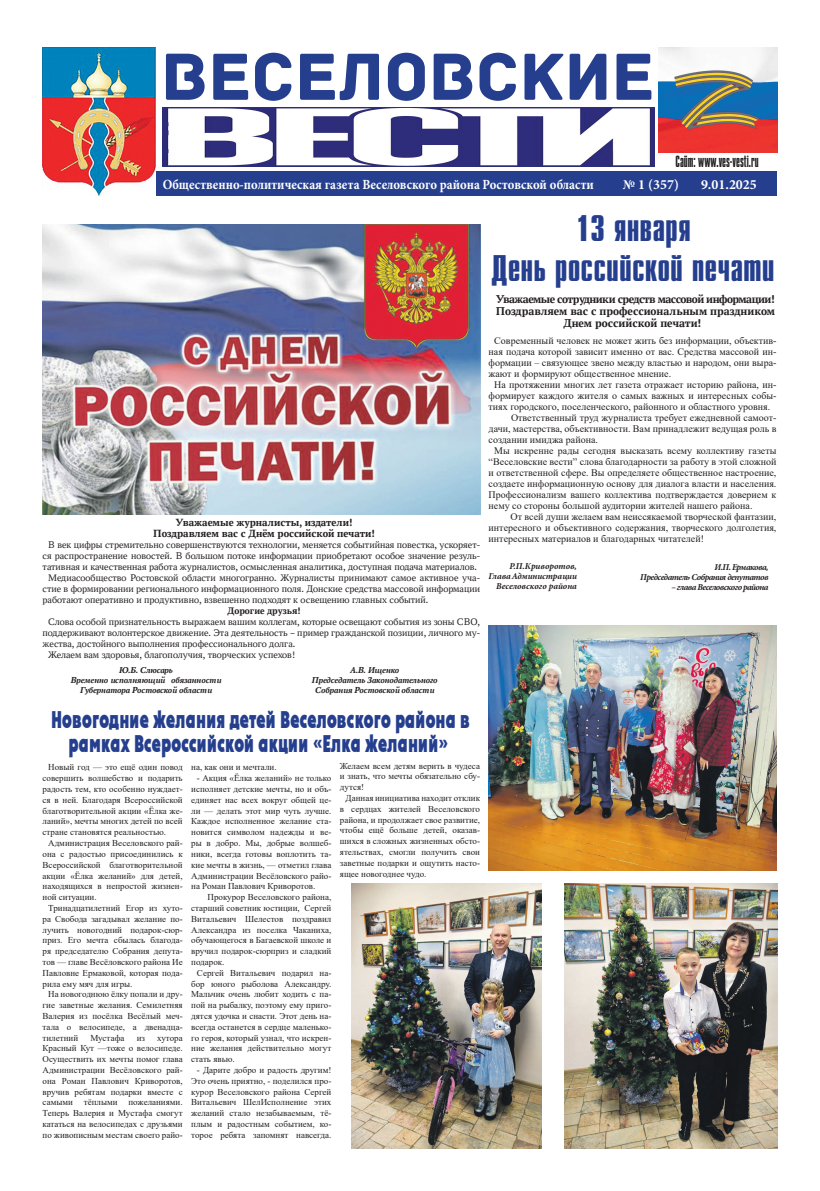
<style>
.page{position:relative;width:820px;height:1191px;background:#fff}
.page>*{position:absolute;margin:0;border:0;box-sizing:border-box;transform-origin:0 0}
.t1{font:70px "Archive";color:#253f8e}
.t2{font:700 37px/40px "Compact C";color:#253f8e;text-align:center}
.t3{font:800 23px/24px "a Plakat Cmpl";letter-spacing:.01em;color:#253f8e;text-align:center;scale:.65 1}
.t4{font:700 16.2px "Compact C";color:#231f20;scale:.69 1}
.t5{font:700 14px "Minion Pro";color:#fff;scale:.9 1}
.t6{font:700 14px "Minion Pro";color:#fff}
.t7{font:700 12px/12px "PT Astra Serif";letter-spacing:-.015em;color:#231f20;text-align:center}
.t8{font:700 11px/11px "PT Astra Serif";color:#231f20;text-align:center}
.t9{font:10px "Times New Roman";color:#231f20}
.t10{font:10px "PT Astra Serif";color:#231f20}
.t11{font:700 10px "PT Astra Serif";color:#231f20}
.t12{font:9px/10.8px "Times New Roman";color:#231f20;text-align:justify}
.t13{font:italic 700 9px/10px "PT Astra Serif";letter-spacing:-.02em;color:#231f20;text-align:center}
.t14{font:italic 700 9px/10px "Minion Pro";letter-spacing:-.055em;color:#231f20;text-align:right}
.t15{font:italic 700 9px/10px "Minion Pro";color:#231f20;text-align:right}
</style>
<div class="page">
<img style="left:162px;top:107px;width:492px;height:60px">
<div style="left:43px;top:171px;width:733px;height:24px;background:#253f8e"></div>
<img style="left:43px;top:47px;width:112px;height:148px">
<img style="left:658px;top:48px;width:118px;height:104px">
<img style="left:43px;top:224px;width:437px;height:290px">
<img style="left:488px;top:625px;width:288px;height:245px">
<img style="left:351px;top:883px;width:190px;height:265px">
<img style="left:564px;top:883px;width:213px;height:265px">
<h1 class="t1" style="left:161px;top:35px;width:495px">ВЕСЕЛОВСКИЕ</h1>
<h3 class="t4" style="left:675px;top:153px;width:122px">Сайт: www.ves-vesti.ru</h3>
<h3 class="t5" style="left:163px;top:174px;width:480px">Общественно-политическая газета Веселовского района Ростовской области</h3>
<h3 class="t6" style="left:622px;top:174px;width:58px">№ 1 (357)</h3>
<h3 class="t6" style="left:700px;top:174px;width:57px">9.01.2025</h3>
<p class="t8" style="left:153px;top:517px;width:223px">Уважаемые журналисты, издатели!<br>Поздравляем вас с Днём российской печати!</p>
<p class="t10" style="left:48px;top:539px;width:433px">В век цифры стремительно совершенствуются технологии, меняется событийная повестка, ускоряет-</p>
<p class="t10" style="left:43px;top:550px;width:439px">ся распространение новостей. В большом потоке информации приобретают особое значение резуль-</p>
<p class="t10" style="left:43px;top:561px;width:435px">тативная и качественная работа журналистов, осмысленная аналитика, доступная подача материалов.</p>
<p class="t10" style="left:48px;top:572px;width:433px">Медиасообщество Ростовской области многогранно. Журналисты принимают самое активное уча-</p>
<p class="t10" style="left:43px;top:583px;width:439px">стие в формировании регионального информационного поля. Донские средства массовой информации</p>
<p class="t10" style="left:43px;top:594px;width:387px">работают оперативно и продуктивно, взвешенно подходят к освещению главных событий.</p>
<p class="t11" style="left:227px;top:605px;width:75px">Дорогие друзья!</p>
<p class="t10" style="left:48px;top:616px;width:433px">Слова особой признательность выражаем вашим коллегам, которые освещают события из зоны СВО,</p>
<p class="t10" style="left:43px;top:627px;width:439px">поддерживают волонтерское движение. Эта деятельность – пример гражданской позиции, личного му-</p>
<p class="t10" style="left:43px;top:638px;width:254px">жества, достойного выполнения профессионального долга.</p>
<p class="t10" style="left:48px;top:649px;width:248px">Желаем вам здоровья, благополучия, творческих успехов!</p>
<p class="t13" style="left:71px;top:664px;width:152px">Ю.Б. Слюсарь<br>Временно исполняющий обязанности<br>Губернатора Ростовской области</p>
<p class="t13" style="left:312px;top:664px;width:127px">А.В. Ищенко<br>Председатель Законодательного<br>Собрания Ростовской области</p>
<h3 class="t3" style="left:51px;top:708px;width:645px">Новогодние желания детей Веселовского района в рамках Всероссийской акции «Елка желаний»</h3>
<p class="t12" style="left:43px;top:761px;width:142px;text-indent:6px">Новый год — это ещё один повод совершить волшебство и подарить радость тем, кто особенно нуждает&shy;ся в ней. Благодаря Всероссийской благотворительной акции «Ёлка же&shy;ланий», мечты многих детей по всей стране становятся реальностью.</p>
<p class="t12" style="left:43px;top:837px;width:142px;text-indent:6px">Администрация Веселовского рай&shy;она с радостью присоединились к Всероссийской благотворительной акции «Ёлка желаний» для детей, находящихся в непростой жизнен&shy;ной ситуации.</p>
<p class="t12" style="left:43px;top:902px;width:142px;text-indent:6px">Тринадцатилетний Егор из хуто&shy;ра Свобода загадывал желание по&shy;лучить новогодний подарок-сюр&shy;приз. Его мечта сбылась благода&shy;ря председателю Собрания депута&shy;тов — главе Весёловского района Ие Павловне Ермаковой, которая пода&shy;рила ему мяч для игры.</p>
<p class="t12" style="left:43px;top:988px;width:142px;text-indent:6px">На новогоднюю ёлку попали и дру&shy;гие заветные желания. Семилетняя Валерия из посёлка Весёлый меч&shy;тала о велосипеде, а двенадца&shy;тилетний</p>
<p class="t12" style="left:340px;top:760px;width:142px">Желаем всем детям верить в чудеса и знать, что мечты обязательно сбу&shy;дутся!</p>
<p class="t12" style="left:340px;top:792px;width:142px;text-indent:6px">Данная инициатива находит отклик в сердцах жителей Веселовского района, и продолжает свое развитие, чтобы ещё больше детей, оказав&shy;шихся в сложных жизненных обсто&shy;ятельствах, смогли получить свои заветные подарки и ощутить насто&shy;ящее новогоднее чудо.</p>
<p class="t12" style="left:191px;top:761px;width:87px">на, как они и мечтали.</p>
<p class="t12" style="left:191px;top:772px;width:142px;text-indent:6px">- Акция «Ёлка желаний» не только исполняет детские мечты, но и объ&shy;единяет нас всех вокруг общей це&shy;ли — делать этот мир чуть лучше.<br>Каждое исполненное желание ста&shy;новится символом надежды и ве&shy;ры в добро. Мы, добрые волшеб&shy;ники, всегда готовы воплотить та&shy;кие мечты в жизнь, — отметил глава Администрации Весёловского райо&shy;на Роман Павлович Криворотов.</p>
<p class="t12" style="left:191px;top:891px;width:142px;text-indent:16px">Прокурор Веселовского района, старший советник юстиции, Сергей Витальевич Шелестов поздравил Александра из поселка Чаканиха, обучающегося в Багаевской школе и вручил подарок-сюрприз и сладкий подарок.</p>
<p class="t12" style="left:191px;top:967px;width:142px;text-indent:6px">Сергей Витальевич подарил на&shy;бор юного рыболова Александру.<br>Мальчик очень любит ходить с па&shy;пой на рыбалку, поэтому ему приго&shy;дятся удочка и снасти. Этот день на&shy;всегда останется в сердце маленько&shy;го героя, который узнал, что искрен&shy;ние желания действительно могут стать явью.</p>
<p class="t12" style="left:191px;top:1064px;width:142px;text-indent:6px">- Дарите добро и радость другим!<br>Это очень приятно, - поделился про&shy;курор Веселовского района Сергей Витальевич ШелИсполнение этих желаний стало незабываемым, тё&shy;плым и радостным событием, ко&shy;торое ребята запомнят навсегда.</p>
<p class="t12" style="left:90px;top:1031px;width:36px">Мустафа</p>
<p class="t12" style="left:137px;top:1031px;width:10px">из</p>
<p class="t12" style="left:43px;top:1031px;width:142px;text-indent:115px">хутора Красный Кут —тоже о велосипеде.<br>Осуществить их мечты помог глава Администрации Весёловского рай&shy;она Роман Павлович Криворотов, вручив ребятам подарки вместе с самыми тёплыми пожеланиями.<br>Теперь Валерия и Мустафа смогут кататься на велосипедах с друзьями по живописным местам своего райо-</p>
<h2 class="t2" style="left:491px;top:210px;width:285px">13 января<br>День российской печати</h2>
<h3 class="t7" style="left:495px;top:293px;width:281px">Уважаемые сотрудники средств массовой информации!<br>Поздравляем вас с профессиональным праздником<br>Днем российской печати!</h3>
<p class="t9" style="left:494px;top:333px;width:283px">Современный человек не может жить без информации, объектив-</p>
<p class="t9" style="left:488px;top:344px;width:289px">ная подача которой зависит именно от вас. Средства массовой ин-</p>
<p class="t9" style="left:488px;top:355px;width:289px">формации – связующее звено между властью и народом, они выра-</p>
<p class="t9" style="left:488px;top:366px;width:184px">жают и формируют общественное мнение.</p>
<p class="t9" style="left:494px;top:377px;width:283px">На протяжении многих лет газета отражает историю района, ин-</p>
<p class="t9" style="left:488px;top:388px;width:289px">формирует каждого жителя о самых важных и интересных собы-</p>
<p class="t9" style="left:488px;top:399px;width:283px">тиях городского, поселенческого, районного и областного уровня.</p>
<p class="t9" style="left:511px;top:410px;width:267px">Ответственный труд журналиста требует ежедневной самоот-</p>
<p class="t9" style="left:488px;top:421px;width:289px">дачи, мастерства, объективности. Вам принадлежит ведущая роль в</p>
<p class="t9" style="left:488px;top:432px;width:111px">создании имиджа района.</p>
<p class="t9" style="left:494px;top:443px;width:283px">Мы искренне рады сегодня высказать всему коллективу газеты</p>
<p class="t9" style="left:488px;top:454px;width:289px">“Веселовские вести” слова благодарности за работу в этой сложной</p>
<p class="t9" style="left:488px;top:465px;width:289px">и ответственной сфере. Вы определяете общественное настроение,</p>
<p class="t9" style="left:488px;top:476px;width:289px">создаете информационную основу для диалога власти и населения.</p>
<p class="t9" style="left:488px;top:487px;width:289px">Профессионализм вашего коллектива подтверждается доверием к</p>
<p class="t9" style="left:488px;top:498px;width:265px">нему со стороны большой аудитории жителей нашего района.</p>
<p class="t9" style="left:510px;top:509px;width:267px">От всей души желаем вам неиссякаемой творческой фантазии,</p>
<p class="t9" style="left:488px;top:520px;width:289px">интересного и объективного содержания, творческого долголетия,</p>
<p class="t9" style="left:488px;top:531px;width:217px">интересных материалов и благодарных читателей!</p>
<p class="t15" style="left:488px;top:560px;width:90px">Р.П.Криворотов,<br>Глава Администрации<br>Веселовского района</p>
<p class="t14" style="left:640px;top:561px;width:130px">И.П. Ермакова,<br>Председатель Собрания депутатов</p>
<p class="t14" style="left:671px;top:581px;width:98px">– глава Веселовского района</p>
</div>
